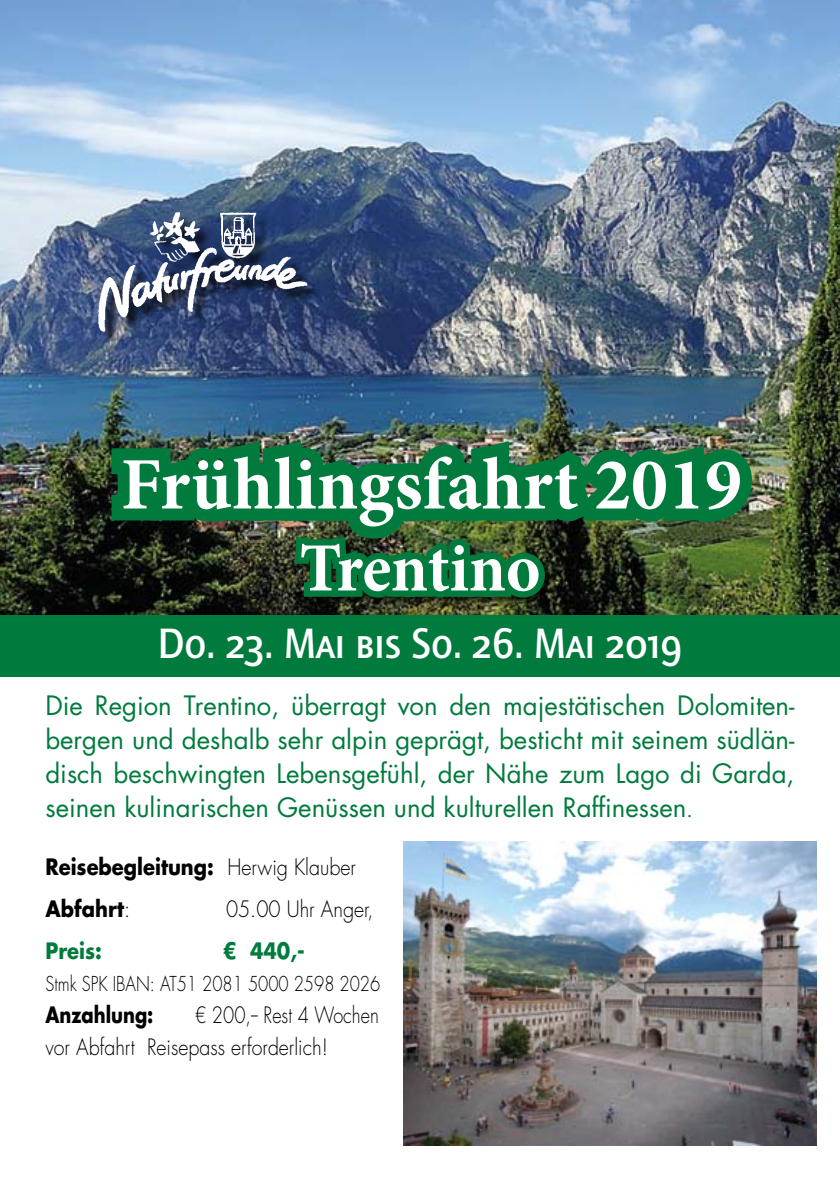
<style>
.page{position:relative;width:840px;height:1191px;background:#fff}
.page>*{position:absolute;margin:0;border:0;box-sizing:border-box;transform-origin:0 0}
.t1{font:700 74px "Minion Pro";color:#fff}
.t2{font:700 69px "Minion Pro";letter-spacing:-.005em;color:#fff;scale:.95 1}
.t3{font:500 44px "Quay Sans SC";color:#fff;scale:.94 1}
.t4{font:26px/34px "Futura Std";color:#007b3d;text-align:justify}
.t5{font:300 22px/32px "Futura Std";color:#000;scale:.82 1}
.t6{font:700 22px/42px "Futura Std";color:#000;scale:.89 1}
.t7{font:300 22px "Futura Std";color:#000;scale:.89 1}
.t8{font:700 22px "Futura Std";color:#007b3d;scale:.89 1}
.t9{font:700 22px "Futura Std";color:#000;scale:.82 1}
.t10{font:300 20px "Futura Std";color:#000;scale:.82 1}
.s1{font-size:22px}
.s2{font-weight:300}
</style>
<div class="page">
<img style="left:0;top:0;width:839px;height:614px">
<div style="left:101px;top:215px;width:219px;height:130px;background:#000;opacity:.75"></div>
<img style="left:96px;top:208px;width:212px;height:126px">
<div style="left:0;top:615px;width:839px;height:61px;background:#007b3d"></div>
<div style="left:293px;top:535px;width:261px;height:72px;background:#000;opacity:.75"></div>
<img style="left:99px;top:425px;width:664px;height:179px">
<img style="left:403px;top:841px;width:413px;height:304px">
<h1 class="t1" style="left:120px;top:433px;width:622px">Frühlingsfahrt 2019</h1>
<h2 class="t2" style="left:299px;top:520px;width:255px">Trentino</h2>
<h3 class="t3" style="left:157px;top:618px;width:559px">Do. 23. Mai bis So. 26. Mai 2019</h3>
<p class="t4" style="left:45px;top:688px;width:750px">Die Region Trentino, überragt von den majestätischen Dolomiten&shy;bergen und deshalb sehr alpin geprägt, besticht mit seinem südlän&shy;disch beschwingten Lebensgefühl, der Nähe zum Lago di Garda, seinen kulinarischen Genüssen und kulturellen Raffinessen<span class="s1">.</span></p>
<p class="t6" style="left:45px;top:845px;width:350px">Reisebegleitung: <span class="s2">Herwig Klauber<br></span>Abfahrt<span class="s2">:</span></p>
<p class="t7" style="left:226px;top:896px;width:167px">05.00 Uhr Anger,</p>
<p class="t8" style="left:45px;top:936px;width:65px">Preis:</p>
<p class="t8" style="left:223px;top:936px;width:93px">€ 440,-</p>
<p class="t10" style="left:45px;top:972px;width:410px">Stmk SPK IBAN: AT51 2081 5000 2598 2026</p>
<p class="t9" style="left:45px;top:1000px;width:133px">Anzahlung:</p>
<p class="t5" style="left:45px;top:1000px;width:408px;text-indent:150px">€ 200,-- Rest 4 Wochen vor Abfahrt Reisepass erforderlich!</p>
</div>
